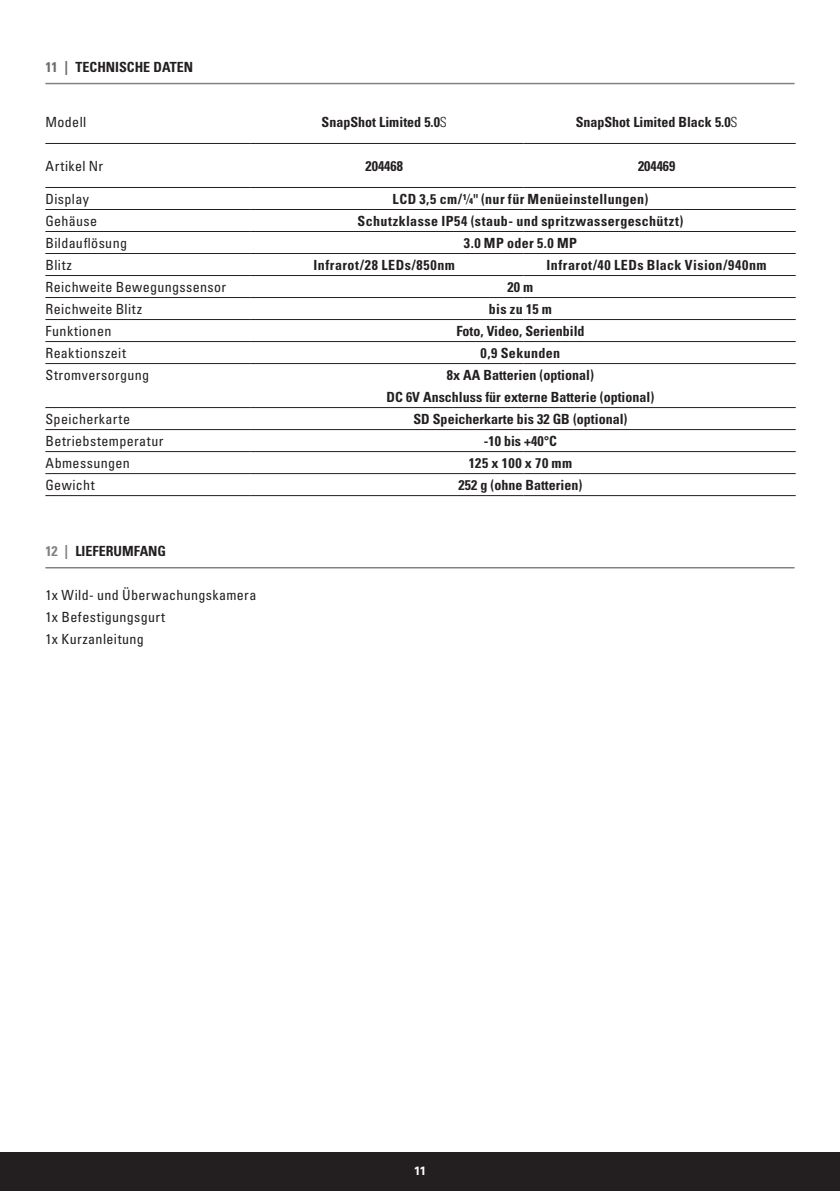
<style>
.page{position:relative;width:840px;height:1191px;background:#fff}
.page>*{position:absolute;margin:0;border:0;box-sizing:border-box;transform-origin:0 0}
.t1{font:14px/22px "Univers LTCYR 67 Bold Cond";color:#231f20;text-align:center}
.t2{font:condensed 14px/22px "Univers LTCYR 57";letter-spacing:.03em;color:#231f20}
.t3{font:14px "Univers LTCYR 67 Bold Cond";letter-spacing:.03em;color:#231f20}
.t4{font:14px "Univers LTCYR 67 Bold Cond";letter-spacing:.025em;color:#231f20}
.t5{font:14px "Univers LTCYR 67 Bold Cond";letter-spacing:.04em;color:#231f20}
.t6{font:700 12px "Univers LTCYR 65";color:#fff}
.s1{color:#6c6d70}
.s2{font-family:"Univers LTCYR 47 Light Cond"}
.s3{color:#808285}
</style>
<div class="page">
<div style="left:0;top:1152px;width:839px;height:39px;background:#231f20"></div>
<hr style="left:45px;top:83px;width:749px;height:1px;background:#808285">
<hr style="left:45px;top:143px;width:206px;height:1px;background:#231f20">
<hr style="left:251px;top:143px;width:272px;height:1px;background:#231f20">
<hr style="left:523px;top:143px;width:272px;height:1px;background:#231f20">
<hr style="left:45px;top:209px;width:206px;height:1px;background:#231f20">
<hr style="left:251px;top:209px;width:272px;height:1px;background:#231f20">
<hr style="left:523px;top:209px;width:272px;height:1px;background:#231f20">
<hr style="left:45px;top:231px;width:206px;height:1px;background:#231f20">
<hr style="left:251px;top:231px;width:272px;height:1px;background:#231f20">
<hr style="left:523px;top:231px;width:272px;height:1px;background:#231f20">
<hr style="left:45px;top:253px;width:206px;height:1px;background:#231f20">
<hr style="left:251px;top:253px;width:272px;height:1px;background:#231f20">
<hr style="left:523px;top:253px;width:272px;height:1px;background:#231f20">
<hr style="left:45px;top:275px;width:206px;height:1px;background:#231f20">
<hr style="left:251px;top:275px;width:272px;height:1px;background:#231f20">
<hr style="left:523px;top:275px;width:272px;height:1px;background:#231f20">
<hr style="left:45px;top:297px;width:206px;height:1px;background:#231f20">
<hr style="left:251px;top:297px;width:272px;height:1px;background:#231f20">
<hr style="left:523px;top:297px;width:272px;height:1px;background:#231f20">
<hr style="left:45px;top:319px;width:206px;height:1px;background:#231f20">
<hr style="left:251px;top:319px;width:272px;height:1px;background:#231f20">
<hr style="left:523px;top:319px;width:272px;height:1px;background:#231f20">
<hr style="left:45px;top:341px;width:206px;height:1px;background:#231f20">
<hr style="left:251px;top:341px;width:272px;height:1px;background:#231f20">
<hr style="left:523px;top:341px;width:272px;height:1px;background:#231f20">
<hr style="left:45px;top:363px;width:206px;height:1px;background:#231f20">
<hr style="left:251px;top:363px;width:272px;height:1px;background:#231f20">
<hr style="left:523px;top:363px;width:272px;height:1px;background:#231f20">
<hr style="left:45px;top:407px;width:206px;height:1px;background:#231f20">
<hr style="left:251px;top:407px;width:272px;height:1px;background:#231f20">
<hr style="left:523px;top:407px;width:272px;height:1px;background:#231f20">
<hr style="left:45px;top:429px;width:206px;height:1px;background:#231f20">
<hr style="left:251px;top:429px;width:272px;height:1px;background:#231f20">
<hr style="left:523px;top:429px;width:272px;height:1px;background:#231f20">
<hr style="left:45px;top:451px;width:206px;height:1px;background:#231f20">
<hr style="left:251px;top:451px;width:272px;height:1px;background:#231f20">
<hr style="left:523px;top:451px;width:272px;height:1px;background:#231f20">
<hr style="left:45px;top:473px;width:206px;height:1px;background:#231f20">
<hr style="left:251px;top:473px;width:272px;height:1px;background:#231f20">
<hr style="left:523px;top:473px;width:272px;height:1px;background:#231f20">
<hr style="left:45px;top:495px;width:206px;height:1px;background:#231f20">
<hr style="left:251px;top:495px;width:272px;height:1px;background:#231f20">
<hr style="left:523px;top:495px;width:272px;height:1px;background:#231f20">
<hr style="left:45px;top:187px;width:206px;height:1px;background:#231f20">
<hr style="left:251px;top:187px;width:272px;height:1px;background:#231f20">
<hr style="left:523px;top:187px;width:272px;height:1px;background:#231f20">
<hr style="left:45px;top:567px;width:749px;height:1px;background:#808285">
<p class="t1" style="left:45px;top:56px;width:149px"><span class="s1">11 |</span> TECHNISCHE DATEN</p>
<p class="t2" style="left:45px;top:111px;width:42px">Modell</p>
<p class="t1" style="left:321px;top:111px;width:127px">SnapShot Limited 5.0<span class="s2">S</span></p>
<p class="t1" style="left:575px;top:111px;width:163px">SnapShot Limited Black 5.0<span class="s2">S</span></p>
<p class="t2" style="left:45px;top:155px;width:59px">Artikel Nr</p>
<p class="t1" style="left:365px;top:155px;width:39px">204468</p>
<p class="t1" style="left:637px;top:155px;width:39px">204469</p>
<p class="t2" style="left:45px;top:188px;width:45px">Display</p>
<p class="t4" style="left:392px;top:190px;width:257px">LCD 3,5 cm/1/4" (nur für Menüeinstellungen)</p>
<p class="t2" style="left:45px;top:210px;width:53px">Gehäuse</p>
<p class="t3" style="left:357px;top:212px;width:327px">Schutzklasse IP54 (staub- und spritzwassergeschützt)</p>
<p class="t2" style="left:45px;top:232px;width:83px">Bildauflösung</p>
<p class="t1" style="left:463px;top:232px;width:115px">3.0 MP oder 5.0 MP</p>
<p class="t2" style="left:45px;top:254px;width:28px">Blitz</p>
<p class="t5" style="left:313px;top:256px;width:143px">Infrarot/28 LEDs/850nm</p>
<p class="t3" style="left:546px;top:256px;width:221px">Infrarot/40 LEDs Black Vision/940nm</p>
<p class="t2" style="left:45px;top:276px;width:182px">Reichweite Bewegungssensor</p>
<p class="t1" style="left:507px;top:276px;width:27px">20 m</p>
<p class="t2" style="left:45px;top:298px;width:98px">Reichweite Blitz</p>
<p class="t1" style="left:488px;top:298px;width:65px">bis zu 15 m</p>
<p class="t2" style="left:45px;top:320px;width:67px">Funktionen</p>
<p class="t1" style="left:456px;top:320px;width:130px">Foto, Video, Serienbild</p>
<p class="t2" style="left:45px;top:342px;width:82px">Reaktionszeit</p>
<p class="t4" style="left:480px;top:344px;width:81px">0,9 Sekunden</p>
<p class="t2" style="left:45px;top:364px;width:105px">Stromversorgung</p>
<p class="t1" style="left:386px;top:364px;width:269px">8x AA Batterien (optional)<br>DC 6V Anschluss für externe Batterie (optional)</p>
<p class="t2" style="left:45px;top:408px;width:86px">Speicherkarte</p>
<p class="t1" style="left:413px;top:408px;width:215px">SD Speicherkarte bis 32 GB (optional)</p>
<p class="t2" style="left:45px;top:430px;width:119px">Betriebstemperatur</p>
<p class="t1" style="left:483px;top:430px;width:75px">-10 bis +40°C</p>
<p class="t2" style="left:45px;top:452px;width:86px">Abmessungen</p>
<p class="t5" style="left:468px;top:454px;width:105px">125 x 100 x 70 mm</p>
<p class="t2" style="left:45px;top:474px;width:51px">Gewicht</p>
<p class="t1" style="left:458px;top:474px;width:125px">252 g (ohne Batterien)</p>
<p class="t1" style="left:45px;top:540px;width:122px"><span class="s3">12 |</span> LIEFERUMFANG</p>
<p class="t2" style="left:45px;top:584px;width:212px">1x Wild- und Überwachungskamera<br>1x Befestigungsgurt<br>1x Kurzanleitung</p>
<p class="t6" style="left:413px;top:1161px;width:14px">11</p>
</div>
